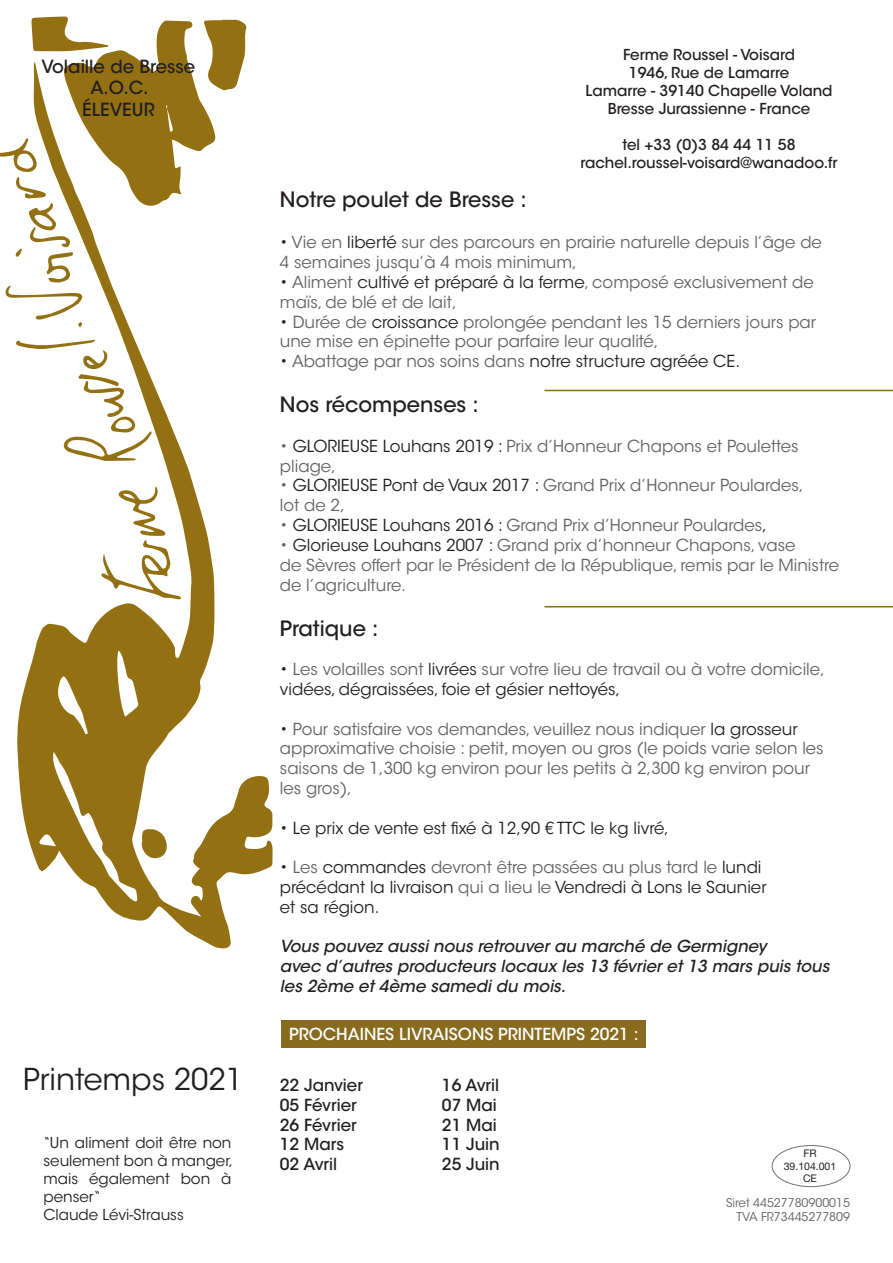
<style>
.page{position:relative;width:893px;height:1263px;background:#fff}
.page>*{position:absolute;margin:0;border:0;box-sizing:border-box;transform-origin:0 0}
.t1{font:30px "ITC Avant Garde Std";color:#231f20}
.t2{font:500 21px "ITC Avant Garde Std";color:#231f20}
.t3{font:500 18px "ITC Avant Garde Std";color:#231f20}
.t4{font:16.5px/19.8px "ITC Avant Garde Std";color:#636366}
.t5{font:16.5px/19.8px "ITC Avant Garde Std";color:#231f20}
.t6{font:italic 500 16.5px/19.8px "ITC Avant Garde Std";color:#231f20}
.t7{font:500 16.5px "ITC Avant Garde Std";color:#231f20}
.t8{font:500 16.5px "ITC Avant Garde Std";color:#fff}
.t9{font:500 15px/18px "ITC Avant Garde Std";color:#231f20;text-align:center}
.t10{font:15px/18px "ITC Avant Garde Std";color:#231f20;text-align:justify}
.t11{font:12px/14.4px "ITC Avant Garde Std";color:#636366;text-align:right}
.t12{font:10.5px "Helvetica Neue LT Std";color:#231f20}
.s1{color:#231f20}
.s2{color:#636366}
</style>
<div class="page">
<svg style="left:17px;top:327px;width:256px;height:621px"></svg>
<svg style="left:141px;top:829px;width:27px;height:30px"></svg>
<svg style="left:101px;top:486px;width:80px;height:113px"></svg>
<svg style="left:16px;top:340px;width:136px;height:121px"></svg>
<svg style="left:0;top:16px;width:247px;height:311px"></svg>
<div style="left:772px;top:1145px;width:78px;height:42px;border:1px solid #717275;border-radius:50%"></div>
<div style="left:281px;top:1020px;width:364px;height:27px;background:#886b1e"></div>
<hr style="left:545px;top:390px;width:348px;height:1px;background:#886b1e">
<hr style="left:545px;top:606px;width:348px;height:1px;background:#886b1e">
<p class="t3" style="left:41px;top:55px;width:155px">Volaille de Bresse</p>
<p class="t3" style="left:90px;top:77px;width:60px">A.O.C.</p>
<p class="t3" style="left:82px;top:98px;width:74px">ÉLEVEUR</p>
<p class="t9" style="left:585px;top:45px;width:249px">Ferme Roussel - Voisard<br>1946, Rue de Lamarre<br>Lamarre - 39140 Chapelle Voland</p>
<p class="t9" style="left:608px;top:99px;width:204px">Bresse Jurassienne - France</p>
<p class="t9" style="left:623px;top:135px;width:174px">tel +33 (0)3 84 44 11 58</p>
<p class="t9" style="left:580px;top:153px;width:259px">rachel.roussel-voisard@wanadoo.fr</p>
<p class="t2" style="left:280px;top:186px;width:248px">Notre poulet de Bresse :</p>
<p class="t4" style="left:280px;top:233px;width:544px"><span class="s1">•</span> Vie en <span class="s1">liberté</span> sur des parcours en prairie naturelle depuis l’âge de<br>4 semaines jusqu’à 4 mois minimum,</p>
<p class="t4" style="left:280px;top:272px;width:536px"><span class="s1">•</span> Aliment <span class="s1">cultivé et préparé à la ferme</span>, composé exclusivement de maïs, de blé et de lait,</p>
<p class="t4" style="left:280px;top:312px;width:538px"><span class="s1">•</span> Durée de <span class="s1">croissance</span> prolongée pendant les 15 derniers jours par une mise en épinette pour parfaire leur qualité,</p>
<p class="t5" style="left:280px;top:352px;width:462px">• <span class="s2">Abattage par nos soins dans</span> notre structure agréée CE.</p>
<p class="t2" style="left:280px;top:392px;width:200px">Nos récompenses :</p>
<p class="t4" style="left:280px;top:436px;width:520px">• <span class="s1">GLORIEUSE Louhans 2019 :</span> Prix d’Honneur Chapons et Poulettes pliage,</p>
<p class="t4" style="left:280px;top:476px;width:525px">• <span class="s1">GLORIEUSE Pont de Vaux 2017 :</span> Grand Prix d’Honneur Poulardes, lot de 2,</p>
<p class="t4" style="left:280px;top:515px;width:489px">• <span class="s1">GLORIEUSE Louhans 2016 :</span> Grand Prix d’Honneur Poulardes<span class="s1">,</span></p>
<p class="t4" style="left:280px;top:535px;width:561px">• <span class="s1">Glorieuse Louhans 2007 :</span> Grand prix d’honneur Chapons, vase<br>de Sèvres offert par le Président de la République, remis par le Ministre de l’agriculture.</p>
<p class="t2" style="left:280px;top:615px;width:100px">Pratique :</p>
<p class="t4" style="left:280px;top:659px;width:546px"><span class="s1">•</span> Les volailles sont <span class="s1">livrées</span> sur votre lieu de travail ou à votre domicile, <span class="s1">vidées, dégraissées, foie et gésier nettoyés,</span></p>
<p class="t4" style="left:280px;top:719px;width:545px"><span class="s1">•</span> Pour satisfaire vos demandes, veuillez nous indiquer <span class="s1">la grosseur </span>approximative choisie : petit, moyen ou gros (le poids varie selon les saisons de 1,300 kg environ pour les petits à 2,300 kg environ pour les gros),</p>
<p class="t5" style="left:280px;top:818px;width:391px">• Le prix de vente est fixé à 12,90 € TTC le kg livré,</p>
<p class="t5" style="left:280px;top:857px;width:488px">• <span class="s2">Les</span> commandes <span class="s2">devront être passées au plus tard le</span> lundi précédant la livraison <span class="s2">qui a lieu le</span> Vendredi à Lons le Saunier et sa région.</p>
<p class="t6" style="left:280px;top:937px;width:551px">Vous pouvez aussi nous retrouver au marché de Germigney<br>avec d’autres producteurs locaux les 13 février et 13 mars puis tous les 2ème et 4ème samedi du mois.</p>
<p class="t8" style="left:289px;top:1023px;width:351px">PROCHAINES LIVRAISONS PRINTEMPS 2021 :</p>
<p class="t1" style="left:23px;top:1061px;width:221px">Printemps 2021</p>
<p class="t7" style="left:280px;top:1075px;width:85px">22 Janvier</p>
<p class="t7" style="left:442px;top:1075px;width:59px">16 Avril</p>
<p class="t7" style="left:280px;top:1094px;width:78px">05 Février</p>
<p class="t7" style="left:442px;top:1094px;width:56px">07 Mai</p>
<p class="t7" style="left:280px;top:1114px;width:78px">26 Février</p>
<p class="t7" style="left:442px;top:1114px;width:56px">21 Mai</p>
<p class="t7" style="left:280px;top:1134px;width:66px">12 Mars</p>
<p class="t7" style="left:442px;top:1134px;width:59px">11 Juin</p>
<p class="t7" style="left:280px;top:1154px;width:59px">02 Avril</p>
<p class="t7" style="left:442px;top:1154px;width:59px">25 Juin</p>
<p class="t10" style="left:43px;top:1133px;width:191px">“Un aliment doit être non seulement bon à manger, mais également bon à penser“</p>
<p class="t10" style="left:43px;top:1205px;width:142px">Claude Lévi-Strauss</p>
<p class="t11" style="left:726px;top:1195px;width:125px">Siret 44527780900015<br>TVA FR73445277809</p>
<p class="t12" style="left:803px;top:1147px;width:15px">FR</p>
<p class="t12" style="left:784px;top:1160px;width:54px">39.104.001</p>
<p class="t12" style="left:803px;top:1172px;width:15px">CE</p>
</div>
